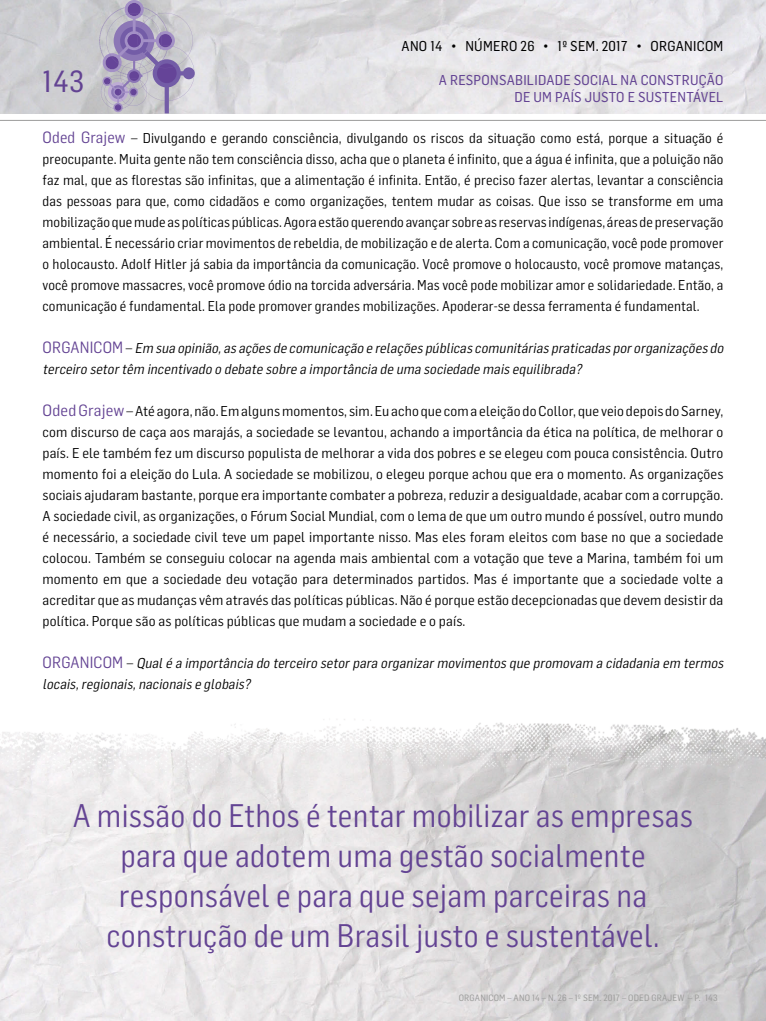
<style>
.page{position:relative;width:766px;height:1021px;background:#fff}
.page>*{position:absolute;margin:0;border:0;box-sizing:border-box;transform-origin:0 0}
.t1{font:32px/40px "Flama Semicondensed";letter-spacing:.01em;color:#634393;text-align:center}
.t2{font:30px "Flama Semicondensed Basic";color:#634393}
.t3{font:14px/21px "Flama Semicondensed";letter-spacing:.01em;color:#000;text-align:justify}
.t4{font:italic 14px/21px "Flama Semicondensed";color:#000}
.t5{font:14px/16.8px "Flama Semicondensed Basic";letter-spacing:.02em;color:#634393;text-align:right}
.t6{font:14px "Flama Semicondensed Basic";letter-spacing:.02em;color:#000}
.t7{font:9px "Flama Semicondensed Basic";letter-spacing:.02em;color:#9d9d9c}
.s1{font-size:16px;color:#634393}
.s2{font-style:normal;font-size:16px;color:#634393}
.s3{font-style:normal}
</style>
<div class="page">
<img style="left:0;top:719px;width:765px;height:301px">
<img style="left:0;top:0;width:765px;height:113px">
<hr style="left:0;top:120px;width:765px;height:1px;background:#9d9d9c">
<svg style="left:99px;top:0;width:96px;height:113px;background:#b0a7c2"></svg>
<p class="t6" style="left:401px;top:37px;width:323px">ANO 14 • NÚMERO 26 • 1º SEM. 2017 • ORGANICOM</p>
<p class="t5" style="left:439px;top:71px;width:286px">A RESPONSABILIDADE SOCIAL NA CONSTRUÇÃO<br>DE UM PAÍS JUSTO E SUSTENTÁVEL</p>
<h2 class="t2" style="left:43px;top:62px;width:43px">143</h2>
<p class="t3" style="left:43px;top:127px;width:682px"><span class="s1">Oded Grajew</span> – Divulgando e gerando consciência, divulgando os riscos da situação como está, porque a situação é preocupante. Muita gente não tem consciência disso, acha que o planeta é infinito, que a água é infinita, que a poluição não faz mal, que as florestas são infinitas, que a alimentação é infinita. Então, é preciso fazer alertas, levantar a consciência das pessoas para que, como cidadãos e como organizações, tentem mudar as coisas. Que isso se transforme em uma mobilização que mude as políticas públicas. Agora estão querendo avançar sobre as reservas indígenas, áreas de preservação ambiental. É necessário criar movimentos de rebeldia, de mobilização e de alerta. Com a comunicação, você pode promover o holocausto. Adolf Hitler já sabia da importância da comunicação. Você promove o holocausto, você promove matanças, você promove massacres, você promove ódio na torcida adversária. Mas você pode mobilizar amor e solidariedade. Então, a comunicação é fundamental. Ela pode promover grandes mobilizações. Apoderar-se dessa ferramenta é fundamental.</p>
<p class="t4" style="left:43px;top:337px;width:685px"><span class="s2">O R G A N I C O M</span> <span class="s3">–</span> Em sua opinião,as ações de comunicação e relações públicas comunitárias praticadas pororganizações do terceiro setortêm incentivado o debate sobre a importância de uma sociedade mais equilibrada?</p>
<p class="t3" style="left:43px;top:400px;width:682px"><span class="s1">Oded Grajew</span> – Até agora, não. Em alguns momentos, sim. Eu acho que com a eleição do Collor, que veio depois do Sarney, com discurso de caça aos marajás, a sociedade se levantou, achando a importância da ética na política, de melhorar o país. E ele também fez um discurso populista de melhorar a vida dos pobres e se elegeu com pouca consistência. Outro momento foi a eleição do Lula. A sociedade se mobilizou, o elegeu porque achou que era o momento. As organizações sociais ajudaram bastante, porque era importante combater a pobreza, reduzir a desigualdade, acabar com a corrupção.<br>A sociedade civil, as organizações, o Fórum Social Mundial, com o lema de que um outro mundo é possível, outro mundo é necessário, a sociedade civil teve um papel importante nisso. Mas eles foram eleitos com base no que a sociedade colocou. Também se conseguiu colocar na agenda mais ambiental com a votação que teve a Marina, também foi um momento em que a sociedade deu votação para determinados partidos. Mas é importante que a sociedade volte a acreditar que as mudanças vêm através das políticas públicas. Não é porque estão decepcionadas que devem desistir da política. Porque são as políticas públicas que mudam a sociedade e o país.</p>
<p class="t4" style="left:43px;top:652px;width:685px"><span class="s2">O R G A N I C O M</span> <span class="s3">–</span> Qualé a importância do terceiro setorpara organizarmovimentos que promovam a cidadania em termos locais,regionais,nacionais e globais?</p>
<h1 class="t1" style="left:73px;top:794px;width:621px">A missão do Ethos é tentar mobilizar as empresas para que adotem uma gestão socialmente responsável e para que sejam parceiras na construção de um Brasil justo e sustentável.</h1>
<p class="t7" style="left:458px;top:992px;width:260px">ORGANICOM – ANO 14 – N. 26 – 1º SEM. 2017 – ODED GRAJEW – P. 143</p>
</div>
